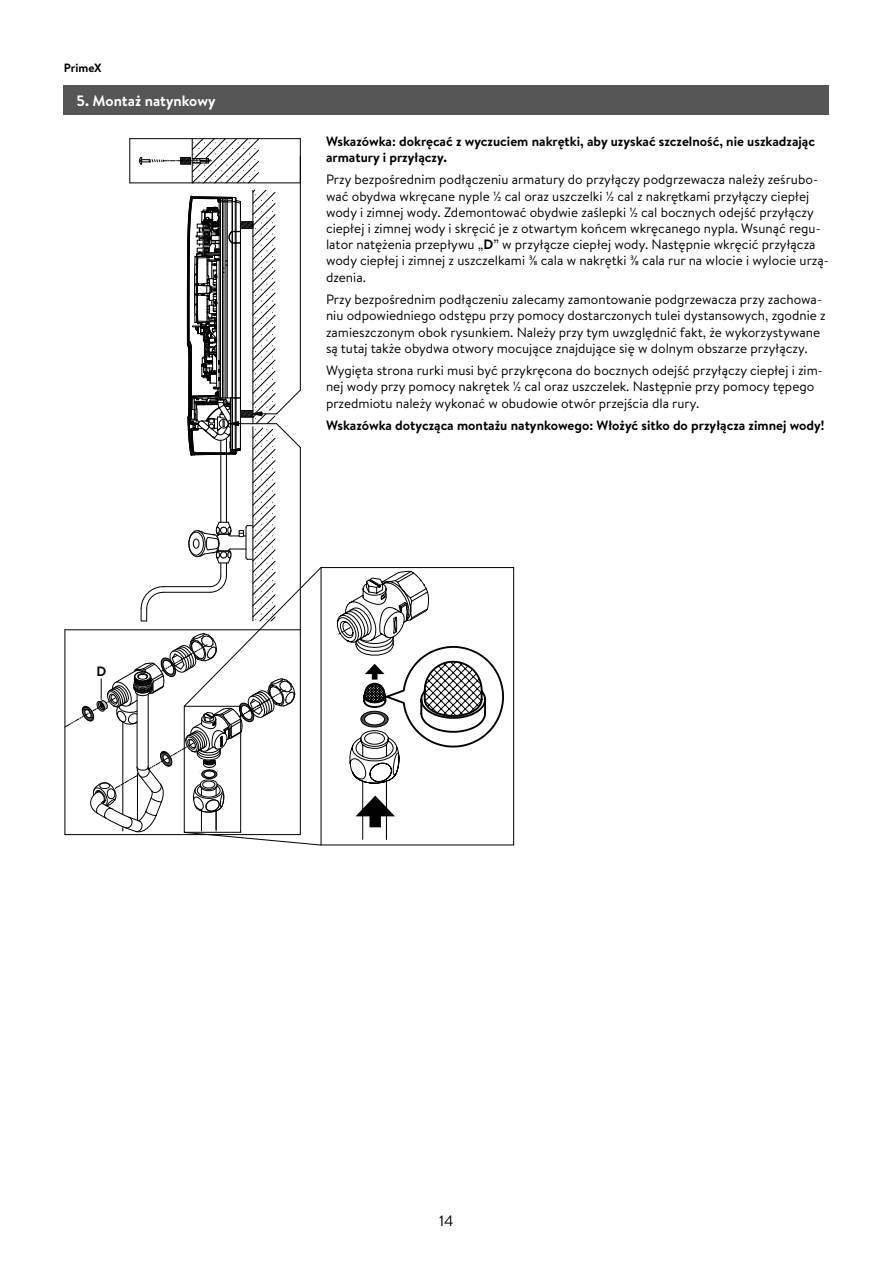
<style>
.page{position:relative;width:893px;height:1263px;background:#fff}
.page>*{position:absolute;margin:0;border:0;box-sizing:border-box;transform-origin:0 0}
.t1{font:700 15px "Brandon Text";color:#fff}
.t2{font:15px "Brandon Text";color:#000}
.t3{font:13.5px/16.2px "Brandon Text";color:#000}
.t4{font:700 13.5px/16.2px "Brandon Text";color:#000}
.t5{font:700 12px "Brandon Text";color:#000}
.s1{font-weight:700}
</style>
<div class="page">
<svg style="left:349px;top:567px;width:166px;height:273px"></svg>
<svg style="left:356px;top:795px;width:39px;height:32px"></svg>
<svg style="left:337px;top:569px;width:168px;height:179px"></svg>
<div style="left:321px;top:567px;width:193px;height:278px;border:1px solid #000"></div>
<svg style="left:65px;top:138px;width:256px;height:707px"></svg>
<div style="left:64px;top:85px;width:765px;height:30px;background:#565656"></div>
<p class="t5" style="left:64px;top:60px;width:39px">PrimeX</p>
<p class="t1" style="left:77px;top:90px;width:140px">5. Montaż natynkowy</p>
<p class="t4" style="left:97px;top:662px;width:11px">D</p>
<p class="t4" style="left:326px;top:132px;width:491px">Wskazówka: dokręcać z wyczuciem nakrętki, aby uzyskać szczelność, nie uszkadzając armatury i przyłączy.</p>
<p class="t3" style="left:326px;top:171px;width:504px">Przy bezpośrednim podłączeniu armatury do przyłączy podgrzewacza należy ześrubo&shy;wać obydwa wkręcane nyple ½ cal oraz uszczelki ½ cal z nakrętkami przyłączy ciepłej wody i zimnej wody. Zdemontować obydwie zaślepki ½ cal bocznych odejść przyłączy ciepłej i zimnej wody i skręcić je z otwartym końcem wkręcanego nypla. Wsunąć regu&shy;lator natężenia przepływu „<span class="s1">D</span>” w przyłącze ciepłej wody. Następnie wkręcić przyłącza wody ciepłej i zimnej z uszczelkami ⅜ cala w nakrętki ⅜ cala rur na wlocie i wylocie urzą&shy;dzenia.</p>
<p class="t3" style="left:326px;top:291px;width:501px">Przy bezpośrednim podłączeniu zalecamy zamontowanie podgrzewacza przy zachowa&shy;niu odpowiedniego odstępu przy pomocy dostarczonych tulei dystansowych, zgodnie z zamieszczonym obok rysunkiem. Należy przy tym uwzględnić fakt, że wykorzystywane są tutaj także obydwa otwory mocujące znajdujące się w dolnym obszarze przyłączy.</p>
<p class="t3" style="left:326px;top:362px;width:499px">Wygięta strona rurki musi być przykręcona do bocznych odejść przyłączy ciepłej i zim&shy;nej wody przy pomocy nakrętek ½ cal oraz uszczelek. Następnie przy pomocy tępego przedmiotu należy wykonać w obudowie otwór przejścia dla rury.</p>
<p class="t4" style="left:326px;top:417px;width:500px">Wskazówka dotycząca montażu natynkowego: Włożyć sitko do przyłącza zimnej wody!</p>
<p class="t2" style="left:439px;top:1210px;width:16px">14</p>
</div>
